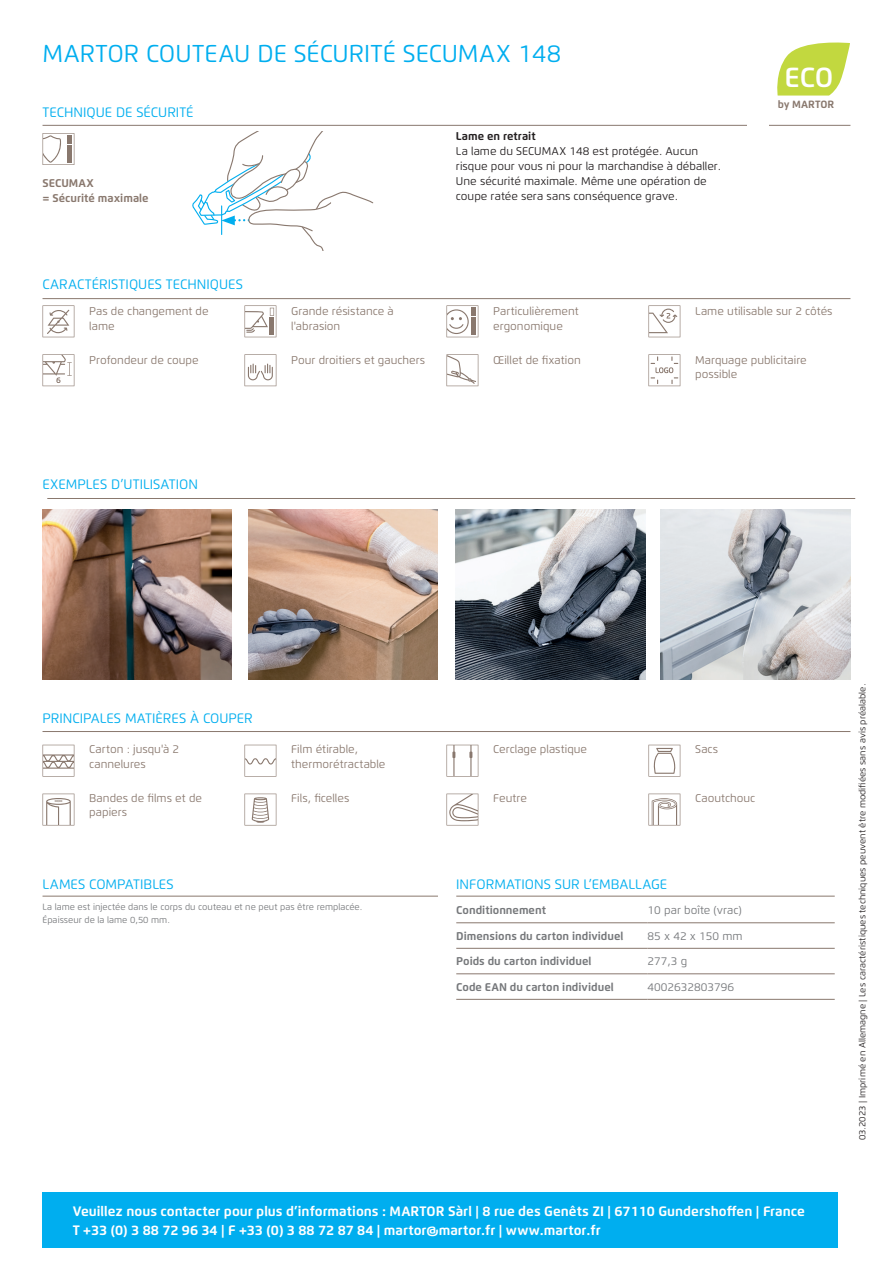
<style>
.page{position:relative;width:893px;height:1263px;background:#fff}
.page>*{position:absolute;margin:0;border:0;box-sizing:border-box;transform-origin:0 0}
.t1{font:600 27.6px "Flexo";color:#fff}
.t2{font:24.3px "Flexo";color:#00aeef}
.t3{font:700 13.65px/19.2px "Flexo";color:#fff}
.t4{font:13.65px "Flexo";color:#00aeef}
.t5{font:11.25px/14.9px "Flexo";color:#89786e}
.t6{font:11.25px/14.9px "Flexo";color:#231f20}
.t7{font:700 11.25px "Flexo";color:#76787b}
.t8{font:11.25px "Flexo";color:#76787b}
.t9{font:700 11.25px/14.9px "Flexo";color:#89786e}
.t10{font:700 11.25px "Flexo";color:#231f20}
.t11{font:700 10.5px "Flexo";color:#89786e}
.t12{font:9px "Flexo";color:#231f20}
.t13{font:9px/12.8px "Flexo";color:#76787b}
</style>
<div class="page">
<img style="left:43px;top:509px;width:189px;height:170px">
<img style="left:456px;top:509px;width:189px;height:170px">
<img style="left:661px;top:509px;width:189px;height:170px">
<img style="left:249px;top:509px;width:189px;height:170px">
<svg style="left:43px;top:133px;width:31px;height:32px"></svg>
<svg style="left:192px;top:131px;width:182px;height:119px"></svg>
<hr style="left:43px;top:298px;width:807px;height:1px;background:#89786e">
<hr style="left:43px;top:125px;width:807px;height:1px;background:#89786e">
<hr style="left:47px;top:498px;width:808px;height:1px;background:#89786e">
<div style="left:43px;top:1193px;width:795px;height:55px;background:#00aeef"></div>
<hr style="left:43px;top:731px;width:807px;height:1px;background:#89786e">
<hr style="left:456px;top:896px;width:379px;height:1px;background:#89786e">
<hr style="left:648px;top:999px;width:187px;height:1px;background:#89786e">
<hr style="left:456px;top:999px;width:192px;height:1px;background:#89786e">
<hr style="left:648px;top:973px;width:187px;height:1px;background:#89786e">
<hr style="left:456px;top:973px;width:192px;height:1px;background:#89786e">
<hr style="left:648px;top:948px;width:187px;height:1px;background:#89786e">
<hr style="left:456px;top:948px;width:192px;height:1px;background:#89786e">
<hr style="left:648px;top:922px;width:187px;height:1px;background:#89786e">
<hr style="left:456px;top:922px;width:192px;height:1px;background:#89786e">
<hr style="left:43px;top:896px;width:395px;height:1px;background:#89786e">
<svg style="left:43px;top:305px;width:31px;height:32px"></svg>
<svg style="left:244px;top:305px;width:32px;height:32px"></svg>
<svg style="left:446px;top:305px;width:32px;height:32px"></svg>
<svg style="left:648px;top:305px;width:32px;height:32px"></svg>
<svg style="left:43px;top:354px;width:31px;height:32px"></svg>
<svg style="left:244px;top:354px;width:32px;height:32px"></svg>
<svg style="left:446px;top:354px;width:32px;height:32px"></svg>
<svg style="left:648px;top:354px;width:32px;height:32px"></svg>
<svg style="left:43px;top:745px;width:31px;height:32px"></svg>
<svg style="left:244px;top:745px;width:32px;height:32px"></svg>
<svg style="left:446px;top:745px;width:32px;height:32px"></svg>
<svg style="left:648px;top:745px;width:32px;height:32px"></svg>
<svg style="left:43px;top:794px;width:31px;height:31px"></svg>
<svg style="left:244px;top:794px;width:32px;height:31px"></svg>
<svg style="left:446px;top:794px;width:32px;height:31px"></svg>
<svg style="left:648px;top:794px;width:32px;height:31px"></svg>
<svg style="left:777px;top:43px;width:72px;height:53px"></svg>
<div style="left:747px;top:114px;width:22px;height:21px;background:#fff"></div>
<h2 class="t2" style="left:43px;top:38px;width:520px">MARTOR COUTEAU DE SÉCURITÉ SECUMAX 148</h2>
<p class="t4" style="left:43px;top:104px;width:153px">TECHNIQUE DE SÉCURITÉ</p>
<p class="t9" style="left:43px;top:176px;width:108px">SECUMAX<br>= Sécurité maximale</p>
<p class="t4" style="left:43px;top:276px;width:202px">CARACTÉRISTIQUES TECHNIQUES</p>
<p class="t10" style="left:456px;top:129px;width:81px">Lame en retrait</p>
<p class="t6" style="left:456px;top:144px;width:267px">La lame du SECUMAX 148 est protégée. Aucun risque pour vous ni pour la marchandise à déballer.<br>Une sécurité maximale. Même une opération de coupe ratée sera sans conséquence grave.</p>
<h1 class="t1" style="left:784px;top:61px;width:50px">ECO</h1>
<p class="t11" style="left:778px;top:98px;width:58px">by MARTOR</p>
<p class="t5" style="left:89px;top:303px;width:121px">Pas de changement de lame</p>
<p class="t5" style="left:291px;top:303px;width:104px">Grande résistance à l'abrasion</p>
<p class="t5" style="left:493px;top:303px;width:87px">Particulièrement ergonomique</p>
<p class="t5" style="left:695px;top:303px;width:139px">Lame utilisable sur 2 côtés</p>
<p class="t5" style="left:89px;top:352px;width:111px">Profondeur de coupe</p>
<p class="t5" style="left:291px;top:352px;width:135px">Pour droitiers et gauchers</p>
<p class="t5" style="left:493px;top:352px;width:89px">Œillet de fixation</p>
<p class="t5" style="left:695px;top:352px;width:113px">Marquage publicitaire possible</p>
<p class="t4" style="left:43px;top:476px;width:157px">EXEMPLES D’UTILISATION</p>
<p class="t4" style="left:43px;top:710px;width:212px">PRINCIPALES MATIÈRES À COUPER</p>
<p class="t5" style="left:89px;top:741px;width:92px">Carton : jusqu'à 2 cannelures</p>
<p class="t5" style="left:291px;top:741px;width:96px">Film étirable, thermorétractable</p>
<p class="t5" style="left:493px;top:741px;width:95px">Cerclage plastique</p>
<p class="t5" style="left:695px;top:741px;width:24px">Sacs</p>
<p class="t5" style="left:89px;top:790px;width:114px">Bandes de films et de papiers</p>
<p class="t5" style="left:291px;top:790px;width:60px">Fils, ficelles</p>
<p class="t5" style="left:493px;top:790px;width:35px">Feutre</p>
<p class="t5" style="left:695px;top:790px;width:62px">Caoutchouc</p>
<p class="t4" style="left:43px;top:876px;width:133px">LAMES COMPATIBLES</p>
<p class="t13" style="left:43px;top:900px;width:321px">La lame est injectée dans le corps du couteau et ne peut pas être remplacée.<br>Épaisseur de la lame 0,50 mm.</p>
<p class="t4" style="left:456px;top:876px;width:212px">INFORMATIONS SUR L’EMBALLAGE</p>
<p class="t7" style="left:456px;top:903px;width:91px">Conditionnement</p>
<p class="t8" style="left:648px;top:903px;width:96px">10 par boîte (vrac)</p>
<p class="t7" style="left:456px;top:929px;width:169px">Dimensions du carton individuel</p>
<p class="t8" style="left:648px;top:929px;width:97px">85 x 42 x 150 mm</p>
<p class="t7" style="left:456px;top:954px;width:137px">Poids du carton individuel</p>
<p class="t8" style="left:648px;top:954px;width:41px">277,3 g</p>
<p class="t7" style="left:456px;top:980px;width:159px">Code EAN du carton individuel</p>
<p class="t8" style="left:648px;top:980px;width:88px">4002632803796</p>
<p class="t3" style="left:73px;top:1202px;width:734px">Veuillez nous contacter pour plus d’informations : MARTOR Sàrl | 8 rue des Genêts ZI | 67110 Gundershoffen | France<br>T +33 (0) 3 88 72 96 34 | F +33 (0) 3 88 72 87 84 | martor@martor.fr | www.martor.fr</p>
<p class="t12" style="left:857px;top:1140px;width:458px;rotate:-90deg">03.2023 | Imprimé en Allemagne | Les caractéristiques techniques peuvent être modifiées sans avis préalable.</p>
</div>
